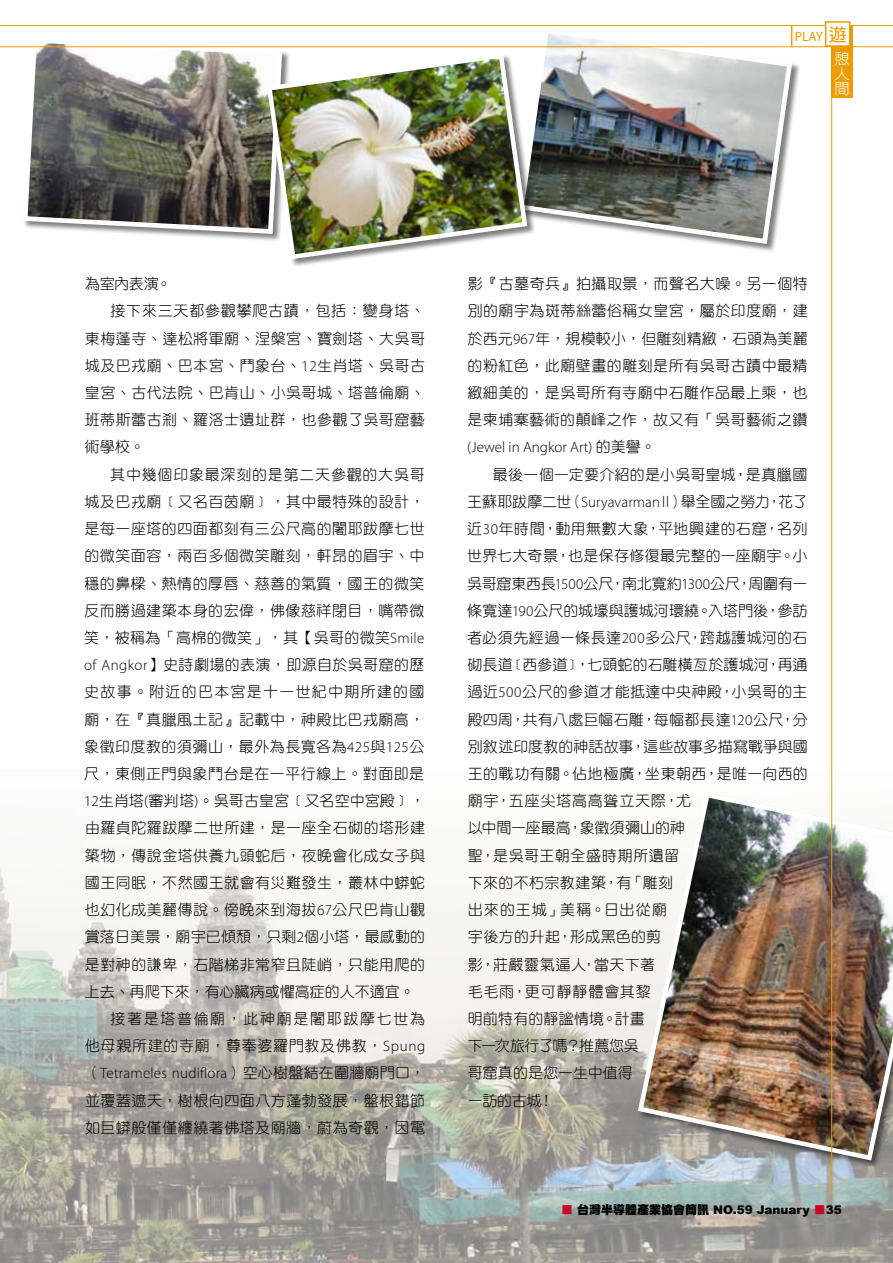
<style>
.page{position:relative;width:893px;height:1263px;background:#fff}
.page>*{position:absolute;margin:0;border:0;box-sizing:border-box;transform-origin:0 0}
.t1{font:15px/27.2px "DF Yuan Std W3";letter-spacing:.03em;color:#000}
.t2{font:300 15px "Myriad Pro";letter-spacing:.015em;color:#000}
.t3{font:15px "DF Yuan Std W3";letter-spacing:.05em;color:#000}
.t4{font:15px "DF Yuan Std W3";letter-spacing:.005em;color:#000}
.t5{font:15px "DF Yuan Std W3";letter-spacing:.01em;color:#000}
.t6{font:15px "DF Yuan Std W3";color:#000}
.t7{font:15px "DF Yuan Std W3";letter-spacing:.085em;color:#000}
.t8{font:15px "DF Yuan Std W3";letter-spacing:.11em;color:#000}
.t9{font:15px/15px "DF Yuan Std W3";color:#fff;text-align:justify}
.t10{font:13.5px "Myriad Pro";color:#ee9c00}
.t11{font:900 12px "Arial";color:#000}
.s1{font-family:"DF Yuan Std W7";font-size:18px}
.s2{font-family:"Myriad Pro";font-weight:300}
.s3{font-family:"DF Yuan Std W3";font-weight:400}
.s4{font-family:"DF Hei Std W12";font-weight:400;color:#c60a27}
.s5{font-family:"DF Hei Std W12";font-weight:400}
</style>
<div class="page">
<img style="left:0;top:770px;width:893px;height:493px">
<div style="left:518px;top:27px;width:282px;height:225px;background:#000;opacity:.5"></div>
<img style="left:516px;top:26px;width:279px;height:221px">
<div style="left:22px;top:37px;width:268px;height:205px;background:#000;opacity:.5"></div>
<svg style="left:20px;top:37px;width:265px;height:199px"></svg>
<div style="left:266px;top:53px;width:269px;height:214px;background:#000;opacity:.5"></div>
<img style="left:264px;top:51px;width:266px;height:211px">
<img style="left:635px;top:790px;width:258px;height:373px">
<div style="left:831px;top:26px;width:22px;height:72px;background:#ee9c00"></div>
<svg style="left:791px;top:26px;width:1px;height:20px"></svg>
<hr style="left:0;top:25px;width:893px;height:1px;background:#ee9c00">
<hr style="left:0;top:46px;width:893px;height:1px;background:#ee9c00">
<div style="left:825px;top:21px;width:25px;height:26px;background:#fff;border:2px solid #ee9c00"></div>
<hr style="left:831px;top:47px;width:1px;height:1148px;background:#ee9c00">
<p class="t10" style="left:795px;top:28px;width:53px">PLAY <span class="s1">遊</span></p>
<p class="t9" style="left:835px;top:51px;width:16px">憩人間</p>
<p class="t1" style="left:85px;top:270px;width:88px">為室內表演。</p>
<p class="t3" style="left:111px;top:303px;width:316px">接下來三天都參觀攀爬古蹟，包括：變身塔、</p>
<p class="t1" style="left:85px;top:324px;width:342px">東梅蓬寺、達松將軍廟、涅槃宮、寶劍塔、大吳哥</p>
<p class="t1" style="left:85px;top:352px;width:342px">城及巴戎廟、巴本宮、鬥象台、<span class="s2">12</span>生肖塔、吳哥古</p>
<p class="t1" style="left:85px;top:379px;width:342px">皇宮、古代法院、巴肯山、小吳哥城、塔普倫廟、</p>
<p class="t1" style="left:85px;top:406px;width:342px">班蒂斯蕾古剎、羅洛士遺址群，也參觀了吳哥窟藝</p>
<p class="t1" style="left:85px;top:433px;width:61px">術學校。</p>
<p class="t3" style="left:110px;top:466px;width:316px">其中幾個印象最深刻的是第二天參觀的大吳哥</p>
<p class="t1" style="left:85px;top:488px;width:342px">城及巴戎廟﹝又名百茵廟﹞，其中最特殊的設計，</p>
<p class="t1" style="left:85px;top:515px;width:342px">是每一座塔的四面都刻有三公尺高的闍耶跋摩七世</p>
<p class="t1" style="left:84px;top:542px;width:342px">的微笑面容，兩百多個微笑雕刻，軒昂的眉宇、中</p>
<p class="t1" style="left:84px;top:569px;width:342px">穩的鼻樑、熱情的厚唇、慈善的氣質，國王的微笑</p>
<p class="t1" style="left:84px;top:596px;width:342px">反而勝過建築本身的宏偉，佛像慈祥閉目，嘴帶微</p>
<p class="t1" style="left:84px;top:624px;width:342px">笑，被稱為「高棉的微笑」，其【吳哥的微笑<span class="s2">Smile</span></p>
<p class="t1" style="left:84px;top:651px;width:342px"><span class="s2">of Angkor</span>】史詩劇場的表演，即源自於吳哥窟的歷</p>
<p class="t7" style="left:84px;top:684px;width:342px">史故事。附近的巴本宮是十一世紀中期所建的國</p>
<p class="t1" style="left:84px;top:705px;width:342px">廟，在『真臘風土記』記載中，神殿比巴戎廟高，</p>
<p class="t1" style="left:84px;top:733px;width:342px">象徵印度教的須彌山，最外為長寬各為<span class="s2">425</span>與<span class="s2">125</span>公</p>
<p class="t1" style="left:84px;top:760px;width:342px">尺，東側正門與象鬥台是在一平行線上。對面即是</p>
<p class="t4" style="left:84px;top:793px;width:343px"><span class="s2">12</span>生肖塔<span class="s2">(</span>審判塔<span class="s2">)</span>。吳哥古皇宮﹝又名空中宮殿﹞，</p>
<p class="t1" style="left:85px;top:814px;width:342px">由羅貞陀羅跋摩二世所建，是一座全石砌的塔形建</p>
<p class="t1" style="left:85px;top:841px;width:342px">築物，傳說金塔供養九頭蛇后，夜晚會化成女子與</p>
<p class="t1" style="left:85px;top:869px;width:342px">國王同眠，不然國王就會有災難發生，叢林中蟒蛇</p>
<p class="t1" style="left:85px;top:896px;width:342px">也幻化成美麗傳說。傍晚來到海拔<span class="s2">67</span>公尺巴肯山觀</p>
<p class="t5" style="left:85px;top:929px;width:342px">賞落日美景，廟宇已傾頹，只剩<span class="s2">2</span>個小塔，最感動的</p>
<p class="t1" style="left:85px;top:950px;width:342px">是對神的謙卑，石階梯非常窄且陡峭，只能用爬的</p>
<p class="t6" style="left:85px;top:983px;width:332px">上去、再爬下來，有心臟病或懼高症的人不適宜。</p>
<p class="t8" style="left:110px;top:1010px;width:316px">接著是塔普倫廟，此神廟是闍耶跋摩七世為</p>
<p class="t1" style="left:85px;top:1032px;width:342px">他母親所建的寺廟，尊奉婆羅門教及佛教，<span class="s2">Spung</span></p>
<p class="t2" style="left:85px;top:1064px;width:342px"><span class="s3">（</span>Tetrameles nudiflora<span class="s3">）空心樹盤結在圍牆廟門口，</span></p>
<p class="t1" style="left:85px;top:1086px;width:342px">並覆蓋遮天，樹根向四面八方蓬勃發展，盤根錯節如巨蟒般僅僅纏繞著佛塔及廟牆，蔚為奇觀，因電</p>
<p class="t1" style="left:467px;top:270px;width:342px;text-align:justify">影『古墓奇兵』拍攝取景，而聲名大噪。另一個特別的廟宇為斑蒂絲蕾俗稱女皇宮，屬於印度廟，建於西元<span class="s2">967</span>年，規模較小，但雕刻精緻，石頭為美麗的粉紅色，此廟壁畫的雕刻是所有吳哥古蹟中最精緻細美的，是吳哥所有寺廟中石雕作品最上乘，也是柬埔寨藝術的顛峰之作，故又有「吳哥藝術之鑽</p>
<p class="t2" style="left:467px;top:438px;width:190px">(Jewel in Angkor Art) <span class="s3">的美譽。</span></p>
<p class="t1" style="left:467px;top:460px;width:342px;text-indent:26px">最後一個一定要介紹的是小吳哥皇城，是真臘國王蘇耶跋摩二世（<span class="s2">Suryavarman</span>Ⅱ）舉全國之勞力，花了近<span class="s2">30</span>年時間，動用無數大象，平地興建的石窟，名列世界七大奇景，也是保存修復最完整的一座廟宇。小吳哥窟東西長<span class="s2">1500</span>公尺，南北寬約<span class="s2">1300</span>公尺，周圍有一條寬達<span class="s2">190</span>公尺的城壕與護城河環繞。入塔門後，參訪者必須先經過一條長達<span class="s2">200</span>多公尺，跨越護城河的石砌長道﹝西參道﹞，七頭蛇的石雕橫亙於護城河，再通過近<span class="s2">500</span>公尺的參道才能抵達中央神殿，小吳哥的主殿四周，共有八處巨幅石雕，每幅都長達<span class="s2">120</span>公尺，分別敘述印度教的神話故事，這些故事多描寫戰爭與國王的戰功有關。佔地極廣，坐東朝西，是唯一向西的廟宇，五座尖塔高高聳立天際，尤<br>以中間一座最高，象徵須彌山的神<br>聖，是吳哥王朝全盛時期所遺留<br>下來的不朽宗教建築，有「雕刻<br>出來的王城」美稱。日出從廟<br>宇後方的升起，形成黑色的剪<br>影，莊嚴靈氣逼人，當天下著<br>毛毛雨，更可靜靜體會其黎<br>明前特有的靜謐情境。計畫<br>下一次旅行了嗎？推薦您吳<br>哥窟真的是您一生中值得<br>一訪的古城！</p>
<p class="t11" style="left:561px;top:1203px;width:282px"><span class="s4">■</span> <span class="s5">台灣半導體產業協會簡訊</span> NO.59 January <span class="s4">■</span>35</p>
</div>
